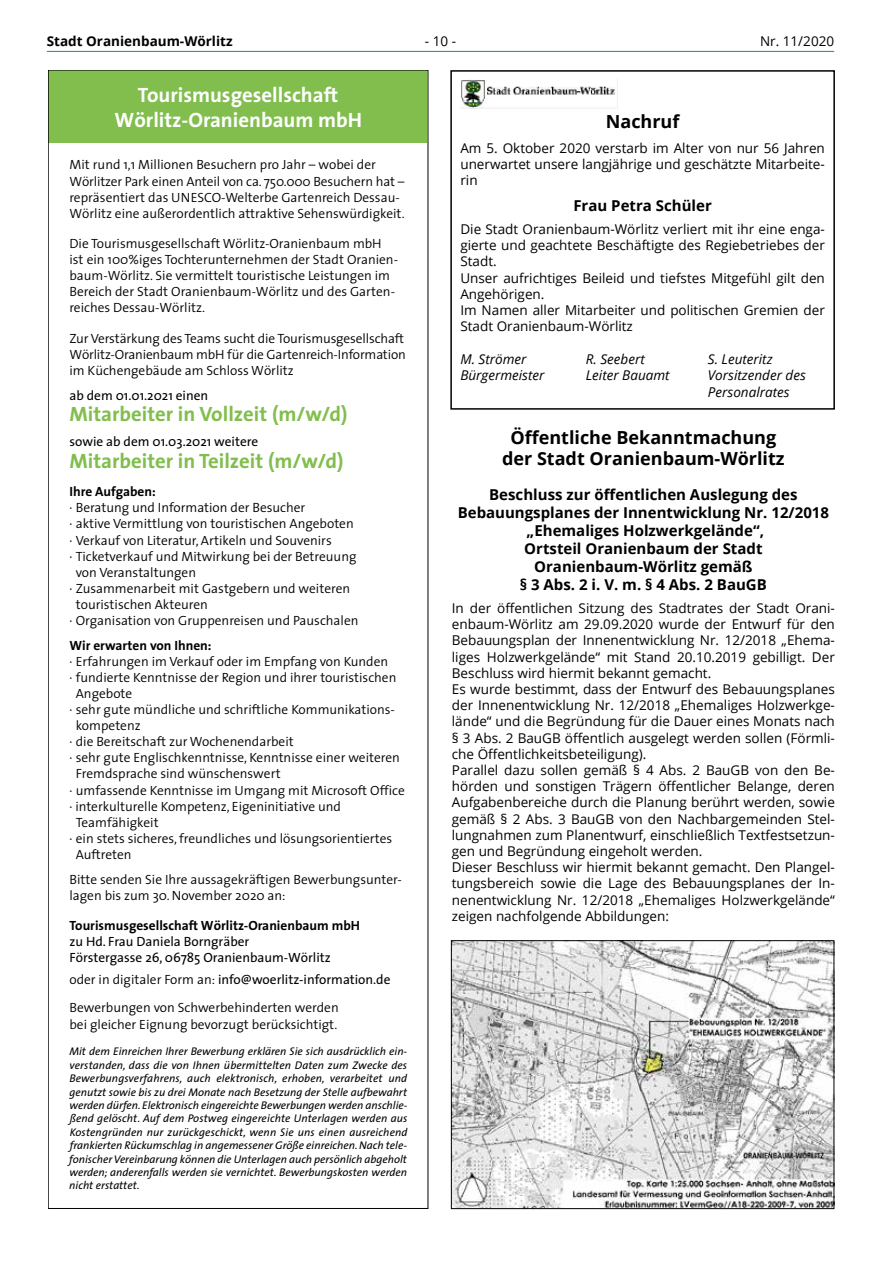
<style>
.page{position:relative;width:881px;height:1263px;background:#fff}
.page>*{position:absolute;margin:0;border:0;box-sizing:border-box;transform-origin:0 0}
.t1{font:700 20.85px "Drrjmy The Sans";color:#81be4d}
.t2{font:700 20.85px/25px "Drrjmy The Sans";color:#fff;text-align:center}
.t3{font:700 18px/21.6px "Open Sans";color:#000;text-align:center}
.t4{font:700 15px/18px "Open Sans";color:#000;text-align:center}
.t5{font:13.5px/16.2px "Open Sans";color:#000}
.t6{font:italic 13.5px/16.2px "Open Sans";color:#000}
.t7{font:700 13.5px "Open Sans";color:#000}
.t8{font:300 13.35px/16px "Fvfshy The Sans";color:#000}
.t9{font:13.35px/16px "Nxkdkq The Sans";color:#000}
.t10{font:700 13.35px "Drrjmy The Sans";color:#000}
.t11{font:italic 11.1px/13.4px "Bltdkv The Sans";color:#000;text-align:justify}
.s1{font-family:"Fvfshy The Sans";font-weight:300}
</style>
<div class="page">
<hr style="left:47px;top:51px;width:786px;height:1px;background:#00a158">
<div style="left:48px;top:70px;width:379px;height:73px;background:#81be4d"></div>
<img style="left:461px;top:79px;width:154px;height:29px">
<div style="left:450px;top:70px;width:384px;height:340px;border:2px solid #000"></div>
<img style="left:453px;top:942px;width:378px;height:265px">
<div style="left:451px;top:940px;width:382px;height:269px;border:1px solid #000"></div>
<p class="t7" style="left:47px;top:32px;width:187px">Stadt Oranienbaum-Wörlitz</p>
<p class="t5" style="left:425px;top:33px;width:33px">- 10 -</p>
<p class="t5" style="left:759px;top:33px;width:76px">Nr. 11/2020</p>
<h1 class="t2" style="left:115px;top:82px;width:249px">Tourismusgesellschaft<br>Wörlitz-Oranienbaum mbH</h1>
<p class="t8" style="left:69px;top:156px;width:337px">Mit rund 1,1 Millionen Besuchern pro Jahr – wobei der Wörlitzer Park einen Anteil von ca. 750.000 Besuchern hat – repräsentiert das UNESCO-Welterbe Gartenreich Dessau-Wörlitz eine außerordentlich attraktive Sehenswürdigkeit.</p>
<p class="t8" style="left:69px;top:235px;width:330px">Die Tourismusgesellschaft Wörlitz-Oranienbaum mbH ist ein 100%iges Tochterunternehmen der Stadt Oranien&shy;baum-Wörlitz. Sie vermittelt touristische Leistungen im Bereich der Stadt Oranienbaum-Wörlitz und des Garten&shy;reiches Dessau-Wörlitz.</p>
<p class="t8" style="left:69px;top:330px;width:338px">Zur Verstärkung des Teams sucht die Tourismusgesellschaft<br>Wörlitz-Oranienbaum mbH für die Gartenreich-Information im Küchengebäude am Schloss Wörlitz</p>
<p class="t9" style="left:69px;top:387px;width:140px">ab dem 01.01.2021 einen</p>
<h1 class="t1" style="left:69px;top:397px;width:279px">Mitarbeiter in Vollzeit (m/w/d)</h1>
<p class="t9" style="left:69px;top:433px;width:190px">sowie ab dem 01.03.2021 weitere</p>
<h1 class="t1" style="left:69px;top:443px;width:275px">Mitarbeiter in Teilzeit (m/w/d)</h1>
<p class="t10" style="left:69px;top:481px;width:88px">Ihre Aufgaben:</p>
<p class="t8" style="left:69px;top:499px;width:237px">· Beratung und Information der Besucher</p>
<p class="t8" style="left:69px;top:515px;width:286px">· aktive Vermittlung von touristischen Angeboten</p>
<p class="t8" style="left:69px;top:531px;width:264px">· Verkauf von Literatur, Artikeln und Souvenirs</p>
<p class="t8" style="left:69px;top:548px;width:288px">· Ticketverkauf und Mitwirkung bei der Betreuung</p>
<p class="t8" style="left:76px;top:564px;width:122px">von Veranstaltungen</p>
<p class="t8" style="left:69px;top:580px;width:282px">· Zusammenarbeit mit Gastgebern und weiteren</p>
<p class="t8" style="left:76px;top:596px;width:133px">touristischen Akteuren</p>
<p class="t8" style="left:69px;top:612px;width:290px">· Organisation von Gruppenreisen und Pauschalen</p>
<p class="t10" style="left:69px;top:634px;width:143px">Wir erwarten von Ihnen:</p>
<p class="t8" style="left:69px;top:653px;width:320px">· Erfahrungen im Verkauf oder im Empfang von Kunden</p>
<p class="t8" style="left:69px;top:669px;width:328px">· fundierte Kenntnisse der Region und ihrer touristischen</p>
<p class="t8" style="left:76px;top:685px;width:58px">Angebote</p>
<p class="t8" style="left:69px;top:701px;width:327px">· sehr gute mündliche und schriftliche Kommunikations-</p>
<p class="t8" style="left:76px;top:717px;width:66px">kompetenz</p>
<p class="t8" style="left:69px;top:733px;width:226px">· die Bereitschaft zur Wochenendarbeit</p>
<p class="t8" style="left:69px;top:749px;width:332px">· sehr gute Englischkenntnisse, Kenntnisse einer weiteren</p>
<p class="t8" style="left:76px;top:765px;width:206px">Fremdsprache sind wünschenswert</p>
<p class="t8" style="left:69px;top:782px;width:337px">· umfassende Kenntnisse im Umgang mit Microsoft Office</p>
<p class="t8" style="left:69px;top:798px;width:273px">· interkulturelle Kompetenz, Eigeninitiative und</p>
<p class="t8" style="left:76px;top:814px;width:84px">Teamfähigkeit</p>
<p class="t8" style="left:69px;top:830px;width:324px">· ein stets sicheres, freundliches und lösungsorientiertes</p>
<p class="t8" style="left:76px;top:846px;width:57px">Auftreten</p>
<p class="t8" style="left:69px;top:871px;width:334px">Bitte senden Sie Ihre aussagekräftigen Bewerbungsunter&shy;lagen bis zum 30. November 2020 an:</p>
<p class="t10" style="left:69px;top:914px;width:292px">Tourismusgesellschaft Wörlitz-Oranienbaum mbH</p>
<p class="t9" style="left:69px;top:933px;width:263px">zu Hd. Frau Daniela Borngräber<br>Förstergasse 26, 06785 Oranienbaum-Wörlitz</p>
<p class="t9" style="left:69px;top:971px;width:322px"><span class="s1">oder in digitaler Form an:</span> info@woerlitz-information.de</p>
<p class="t8" style="left:69px;top:999px;width:271px">Bewerbungen von Schwerbehinderten werden bei gleicher Eignung bevorzugt berücksichtigt.</p>
<p class="t11" style="left:69px;top:1045px;width:339px">Mit dem Einreichen Ihrer Bewerbung erklären Sie sich ausdrücklich ein&shy;verstanden, dass die von Ihnen übermittelten Daten zum Zwecke des Bewerbungsverfahrens, auch elektronisch, erhoben, verarbeitet und genutzt sowie bis zu drei Monate nach Besetzung der Stelle aufbewahrt werden dürfen. Elektronisch eingereichte Bewerbungen werden anschlie&shy;ßend gelöscht. Aufdem Postweg eingereichte Unterlagen werden aus Kostengründen nur zurückgeschickt, wenn Sie uns einen ausreichend frankierten Rückumschlag in angemessener Größe einreichen.Nach tele&shy;fonischer Vereinbarung können die Unterlagen auch persönlich abgeholt werden; anderenfalls werden sie vernichtet. Bewerbungskosten werden nicht erstattet.</p>
<h2 class="t3" style="left:605px;top:110px;width:75px">Nachruf</h2>
<p class="t5" style="left:460px;top:139px;width:366px;text-align:justify">Am 5. Oktober 2020 verstarb im Alter von nur 56 Jahren unerwartet unsere langjährige und geschätzte Mitarbeite&shy;rin</p>
<p class="t4" style="left:573px;top:197px;width:140px">Frau Petra Schüler</p>
<p class="t5" style="left:460px;top:221px;width:366px">Die Stadt Oranienbaum-Wörlitz verliert mit ihr eine enga&shy;gierte und geachtete Beschäftigte des Regiebetriebes der Stadt.<br>Unser aufrichtiges Beileid und tiefstes Mitgefühl gilt den Angehörigen.<br>Im Namen aller Mitarbeiter und politischen Gremien der Stadt Oranienbaum-Wörlitz</p>
<p class="t6" style="left:460px;top:351px;width:68px">M. Strömer</p>
<p class="t6" style="left:585px;top:351px;width:60px">R. Seebert</p>
<p class="t6" style="left:707px;top:351px;width:66px">S. Leuteritz</p>
<p class="t6" style="left:460px;top:367px;width:85px">Bürgermeister</p>
<p class="t6" style="left:585px;top:367px;width:85px">Leiter Bauamt</p>
<p class="t6" style="left:707px;top:367px;width:99px">Vorsitzender des<br>Personalrates</p>
<h2 class="t3" style="left:502px;top:426px;width:284px">Öffentliche Bekanntmachung der Stadt Oranienbaum-Wörlitz</h2>
<p class="t4" style="left:457px;top:485px;width:373px">Beschluss zur öffentlichen Auslegung des Bebauungsplanes der Innentwicklung Nr. 12/2018 „Ehemaliges Holzwerkgelände“,<br>Ortsteil Oranienbaum der Stadt Oranienbaum-Wörlitz gemäß<br>§ 3 Abs. 2 i. V. m. § 4 Abs. 2 BauGB</p>
<p class="t5" style="left:451px;top:599px;width:384px">In der öffentlichen Sitzung des Stadtrates der Stadt Orani&shy;enbaum-Wörlitz am 29.09.2020 wurde der Entwurf für den Bebauungsplan der Innenentwicklung Nr. 12/2018 „Ehema&shy;liges Holzwerkgelände“ mit Stand 20.10.2019 gebilligt. Der Beschluss wird hiermit bekannt gemacht.<br>Es wurde bestimmt, dass der Entwurf des Bebauungsplanes der Innenentwicklung Nr. 12/2018 „Ehemaliges Holzwerkge&shy;lände“ und die Begründung für die Dauer eines Monats nach § 3 Abs. 2 BauGB öffentlich ausgelegt werden sollen (Förmli&shy;che Öffentlichkeitsbeteiligung).<br>Parallel dazu sollen gemäß § 4 Abs. 2 BauGB von den Be&shy;hörden und sonstigen Trägern öffentlicher Belange, deren Aufgabenbereiche durch die Planung berührt werden, sowie gemäß § 2 Abs. 3 BauGB von den Nachbargemeinden Stel&shy;lungnahmen zum Planentwurf, einschließlich Textfestsetzun&shy;gen und Begründung eingeholt werden.<br>Dieser Beschluss wir hiermit bekannt gemacht. Den Plangel&shy;tungsbereich sowie die Lage des Bebauungsplanes der In&shy;nenentwicklung Nr. 12/2018 „Ehemaliges Holzwerkgelände“ zeigen nachfolgende Abbildungen:</p>
</div>
